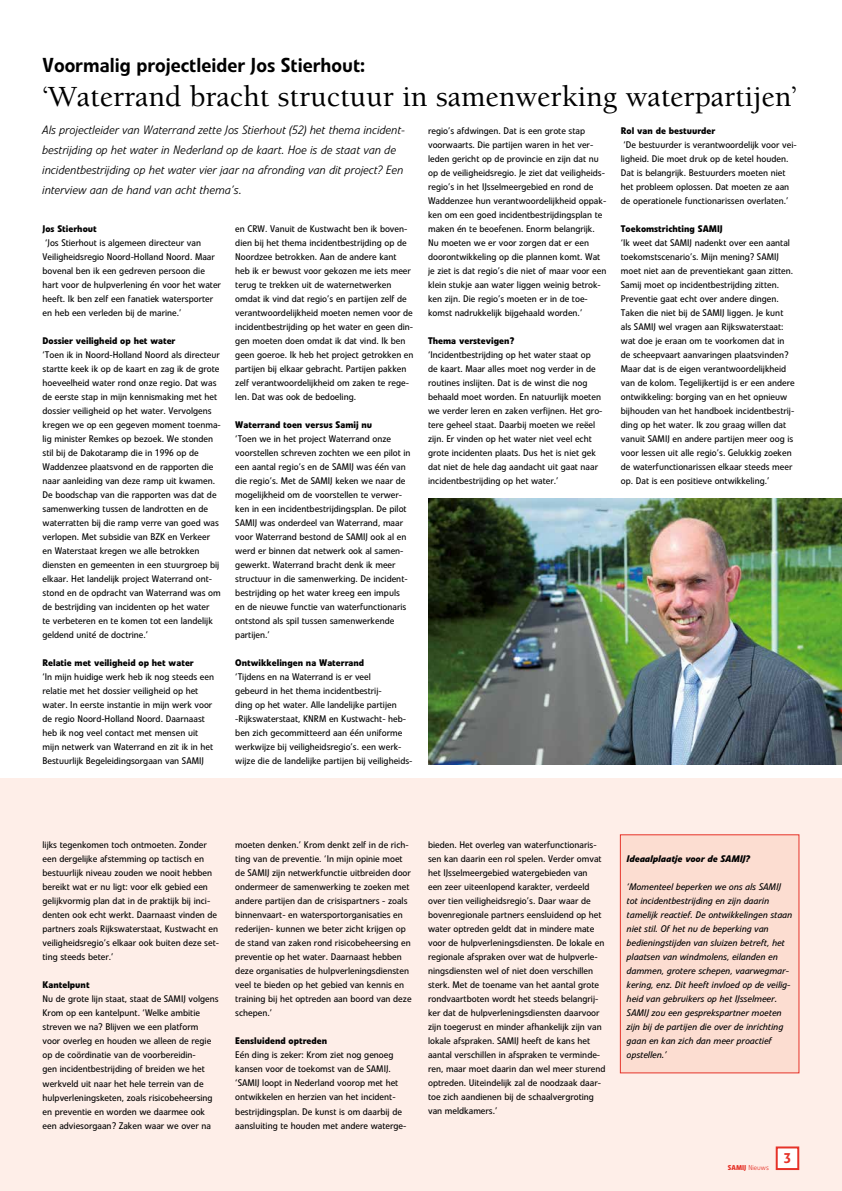
<style>
.page{position:relative;width:842px;height:1191px;background:#fff}
.page>*{position:absolute;margin:0;border:0;box-sizing:border-box;transform-origin:0 0}
.t1{font:500 30px "Berkeley LT";color:#000}
.t2{font:500 20px "Linotype Veto";color:#000}
.t3{font:500 14px "Linotype Veto";color:#e63329}
.t4{font:italic 300 12px/20px "Linotype Veto";color:#000}
.t5{font:9.5px/14px "Linotype Veto";color:#000}
.t6{font:italic 9.5px/14px "Linotype Veto";color:#000}
.t7{font:700 9.5px "Linotype Veto";color:#000}
.t8{font:italic 700 9.5px "Linotype Veto";color:#000}
.t9{font:300 7px "Linotype Veto";color:#e63329}
.s1{font-weight:700}
</style>
<div class="page">
<div style="left:0;top:778px;width:842px;height:413px;background:#feeee8"></div>
<div style="left:776px;top:1146px;width:23px;height:24px;background:#fff;border:2px solid #e63329"></div>
<div style="left:620px;top:834px;width:179px;height:239px;background:#fcddd1;border:1px solid #e63329"></div>
<img style="left:428px;top:498px;width:414px;height:266px">
<h2 class="t2" style="left:43px;top:53px;width:324px">Voormalig projectleider Jos Stierhout:</h2>
<h1 class="t1" style="left:43px;top:80px;width:756px">‘Waterrand bracht structuur in samenwerking waterpartijen’</h1>
<p class="t4" style="left:43px;top:120px;width:364px">Als projectleider van Waterrand zette Jos Stierhout (52) het thema incident&shy;bestrijding op het water in Nederland op de kaart. Hoe is de staat van de incidentbestrijding op het water vier jaar na afronding van dit project? Een interview aan de hand van acht thema’s.</p>
<p class="t5" style="left:235px;top:222px;width:180px">en CRW. Vanuit de Kustwacht ben ik boven&shy;dien bij het thema incidentbestrijding op de Noordzee betrokken. Aan de andere kant heb ik er bewust voor gekozen me iets meer terug te trekken uit de waternetwerken omdat ik vind dat regio’s en partijen zelf de verantwoordelijkheid moeten nemen voor de incidentbestrijding op het water en geen din&shy;gen moeten doen omdat ik dat vind. Ik ben geen goeroe. Ik heb het project getrokken en partijen bij elkaar gebracht. Partijen pakken zelf verantwoordelijkheid om zaken te rege&shy;len. Dat was ook de bedoeling.</p>
<p class="t7" style="left:235px;top:419px;width:138px">Waterrand toen versus Samij nu</p>
<p class="t5" style="left:235px;top:432px;width:177px">‘Toen we in het project Waterrand onze voorstellen schreven zochten we een pilot in een aantal regio’s en de SAMIJ was één van die regio’s. Met de SAMIJ keken we naar de mogelijkheid om de voorstellen te verwer&shy;ken in een incidentbestrijdingsplan. De pilot SAMIJ was onderdeel van Waterrand, maar voor Waterrand bestond de SAMIJ ook al en werd er binnen dat netwerk ook al samen&shy;gewerkt. Waterrand bracht denk ik meer structuur in die samenwerking. De incident&shy;bestrijding op het water kreeg een impuls en de nieuwe functie van waterfunctionaris ontstond als spil tussen samenwerkende partijen.’</p>
<p class="t7" style="left:235px;top:657px;width:130px">Ontwikkelingen na Waterrand</p>
<p class="t5" style="left:235px;top:670px;width:179px">‘Tijdens en na Waterrand is er veel<br>gebeurd in het thema incidentbestrij-<br>ding op het water. Alle landelijke partijen -Rijkswaterstaat, KNRM en Kustwacht- heb&shy;ben zich gecommitteerd aan één uniforme werkwijze bij veiligheidsregio’s. een werk&shy;wijze die de landelijke partijen bij veiligheids-</p>
<p class="t5" style="left:428px;top:124px;width:180px">regio’s afdwingen. Dat is een grote stap voorwaarts. Die partijen waren in het ver&shy;leden gericht op de provincie en zijn dat nu op de veiligheidsregio. Je ziet dat veiligheids&shy;regio’s in het IJsselmeergebied en rond de Waddenzee hun verantwoordelijkheid oppak&shy;ken om een goed incidentbestrijdingsplan te maken én te beoefenen. Enorm belangrijk.<br>Nu moeten we er voor zorgen dat er een doorontwikkeling op die plannen komt. Wat je ziet is dat regio’s die niet of maar voor een klein stukje aan water liggen weinig betrok&shy;ken zijn. Die regio’s moeten er in de toe&shy;komst nadrukkelijk bijgehaald worden.’</p>
<p class="t7" style="left:428px;top:335px;width:88px">Thema verstevigen?</p>
<p class="t5" style="left:428px;top:348px;width:176px">‘Incidentbestrijding op het water staat op de kaart. Maar alles moet nog verder in de routines inslijten. Dat is de winst die nog behaald moet worden. En natuurlijk moeten we verder leren en zaken verfijnen. Het gro&shy;tere geheel staat. Daarbij moeten we reëel zijn. Er vinden op het water niet veel echt grote incidenten plaats. Dus het is niet gek dat niet de hele dag aandacht uit gaat naar incidentbestrijding op het water.’</p>
<p class="t7" style="left:621px;top:125px;width:96px">Rol van de bestuurder</p>
<p class="t5" style="left:621px;top:138px;width:177px">‘De bestuurder is verantwoordelijk voor vei&shy;ligheid. Die moet druk op de ketel houden.<br>Dat is belangrijk. Bestuurders moeten niet het probleem oplossen. Dat moeten ze aan de operationele functionarissen overlaten.’</p>
<p class="t7" style="left:621px;top:223px;width:104px">Toekomstrichting SAMIJ</p>
<p class="t5" style="left:621px;top:236px;width:175px">‘Ik weet dat SAMIJ nadenkt over een aantal toekomstscenario’s. Mijn mening? SAMIJ moet niet aan de preventiekant gaan zitten.<br>Samij moet op incidentbestrijding zitten.<br>Preventie gaat echt over andere dingen.<br>Taken die niet bij de SAMIJ liggen. Je kunt als SAMIJ wel vragen aan Rijkswaterstaat: wat doe je eraan om te voorkomen dat in de scheepvaart aanvaringen plaatsvinden?<br>Maar dat is de eigen verantwoordelijkheid van de kolom. Tegelijkertijd is er een andere ontwikkeling: borging van en het opnieuw bijhouden van het handboek incidentbestrij&shy;ding op het water. Ik zou graag willen dat vanuit SAMIJ en andere partijen meer oog is voor lessen uit alle regio’s. Gelukkig zoeken de waterfunctionarissen elkaar steeds meer op. Dat is een positieve ontwikkeling.’</p>
<p class="t7" style="left:43px;top:223px;width:56px">Jos Stierhout</p>
<p class="t5" style="left:43px;top:236px;width:180px">‘Jos Stierhout is algemeen directeur van Veiligheidsregio Noord-Holland Noord. Maar bovenal ben ik een gedreven persoon die hart voor de hulpverlening én voor het water heeft. Ik ben zelf een fanatiek watersporter en heb een verleden bij de marine.’</p>
<p class="t7" style="left:43px;top:335px;width:134px">Dossier veiligheid op het water</p>
<p class="t5" style="left:43px;top:348px;width:180px">‘Toen ik in Noord-Holland Noord als directeur startte keek ik op de kaart en zag ik de grote hoeveelheid water rond onze regio. Dat was de eerste stap in mijn kennismaking met het dossier veiligheid op het water. Vervolgens kregen we op een gegeven moment toenma&shy;lig minister Remkes op bezoek. We stonden stil bij de Dakotaramp die in 1996 op de Waddenzee plaatsvond en de rapporten die naar aanleiding van deze ramp uit kwamen.<br>De boodschap van die rapporten was dat de samenwerking tussen de landrotten en de waterratten bij die ramp verre van goed was verlopen. Met subsidie van BZK en Verkeer en Waterstaat kregen we alle betrokken diensten en gemeenten in een stuurgroep bij elkaar. Het landelijk project Waterrand ont&shy;stond en de opdracht van Waterrand was om de bestrijding van incidenten op het water<br>te verbeteren en te komen tot een landelijk geldend unité de doctrine.’</p>
<p class="t7" style="left:43px;top:657px;width:153px">Relatie met veiligheid op het water</p>
<p class="t5" style="left:43px;top:670px;width:173px">‘In mijn huidige werk heb ik nog steeds een relatie met het dossier veiligheid op het water. In eerste instantie in mijn werk voor de regio Noord-Holland Noord. Daarnaast heb ik nog veel contact met mensen uit mijn netwerk van Waterrand en zit ik in het Bestuurlijk Begeleidingsorgaan van SAMIJ</p>
<p class="t5" style="left:43px;top:838px;width:178px">lijks tegenkomen toch ontmoeten. Zonder een dergelijke afstemming op tactisch en bestuurlijk niveau zouden we nooit hebben bereikt wat er nu ligt: voor elk gebied een gelijkvormig plan dat in de praktijk bij inci&shy;denten ook echt werkt. Daarnaast vinden de partners zoals Rijkswaterstaat, Kustwacht en veiligheidsregio’s elkaar ook buiten deze set&shy;ting steeds beter.’</p>
<p class="t7" style="left:43px;top:979px;width:49px">Kantelpunt</p>
<p class="t5" style="left:43px;top:992px;width:178px">Nu de grote lijn staat, staat de SAMIJ volgens Krom op een kantelpunt. ‘Welke ambitie streven we na? Blijven we een platform voor overleg en houden we alleen de regie op de coördinatie van de voorbereidin-<br>gen incidentbestrijding of breiden we het werkveld uit naar het hele terrein van de hulpverleningsketen, zoals risicobeheersing en preventie en worden we daarmee ook een adviesorgaan? Zaken waar we over na</p>
<p class="t5" style="left:235px;top:838px;width:178px">moeten denken.’ Krom denkt zelf in de rich&shy;ting van de preventie. ‘In mijn opinie moet de SAMIJ zijn netwerkfunctie uitbreiden door ondermeer de samenwerking te zoeken met andere partijen dan de crisispartners - zoals binnenvaart- en watersportorganisaties en rederijen- kunnen we beter zicht krijgen op de stand van zaken rond risicobeheersing en preventie op het water. Daarnaast hebben deze organisaties de hulpverleningsdiensten veel te bieden op het gebied van kennis en training bij het optreden aan boord van deze schepen.’</p>
<p class="t7" style="left:235px;top:1035px;width:93px">Eensluidend optreden</p>
<p class="t5" style="left:235px;top:1048px;width:173px">Eén ding is zeker: Krom ziet nog genoeg kansen voor de toekomst van de SAMIJ. ‘SAMIJ loopt in Nederland voorop met het ontwikkelen en herzien van het incident&shy;bestrijdingsplan. De kunst is om daarbij de aansluiting te houden met andere waterge-</p>
<p class="t5" style="left:428px;top:838px;width:179px">bieden. Het overleg van waterfunctionaris&shy;sen kan daarin een rol spelen. Verder omvat het IJsselmeergebied watergebieden van<br>een zeer uiteenlopend karakter, verdeeld over tien veiligheidsregio’s. Daar waar de bovenregionale partners eensluidend op het water optreden geldt dat in mindere mate voor de hulpverleningsdiensten. De lokale en regionale afspraken over wat de hulpverle&shy;ningsdiensten wel of niet doen verschillen sterk. Met de toename van het aantal grote rondvaartboten wordt het steeds belangrij&shy;ker dat de hulpverleningsdiensten daarvoor zijn toegerust en minder afhankelijk zijn van lokale afspraken. SAMIJ heeft de kans het aantal verschillen in afspraken te verminde&shy;ren, maar moet daarin dan wel meer sturend optreden. Uiteindelijk zal de noodzaak daar&shy;toe zich aandienen bij de schaalvergroting van meldkamers.’</p>
<p class="t8" style="left:627px;top:853px;width:125px">Ideaalplaatje voor de SAMIJ?</p>
<p class="t6" style="left:627px;top:880px;width:167px">‘Momenteel beperken we ons als SAMIJ tot incidentbestrijding en zijn daarin tamelijk reactief. De ontwikkelingen staan niet stil. Of het nu de beperking van bedieningstijden van sluizen betreft, het plaatsen van windmolens, eilanden en dammen, grotere schepen, vaarwegmar&shy;kering, enz. Dit heeft invloed op de veilig&shy;heid van gebruikers op het IJsselmeer.<br>SAMIJ zou een gesprekspartner moeten zijn bij de partijen die over de inrichting gaan en kan zich dan meer proactief opstellen.’</p>
<p class="t9" style="left:728px;top:1163px;width:42px"><span class="s1">SAMIJ</span> Nieuws</p>
<h3 class="t3" style="left:784px;top:1149px;width:8px">3</h3>
</div>
